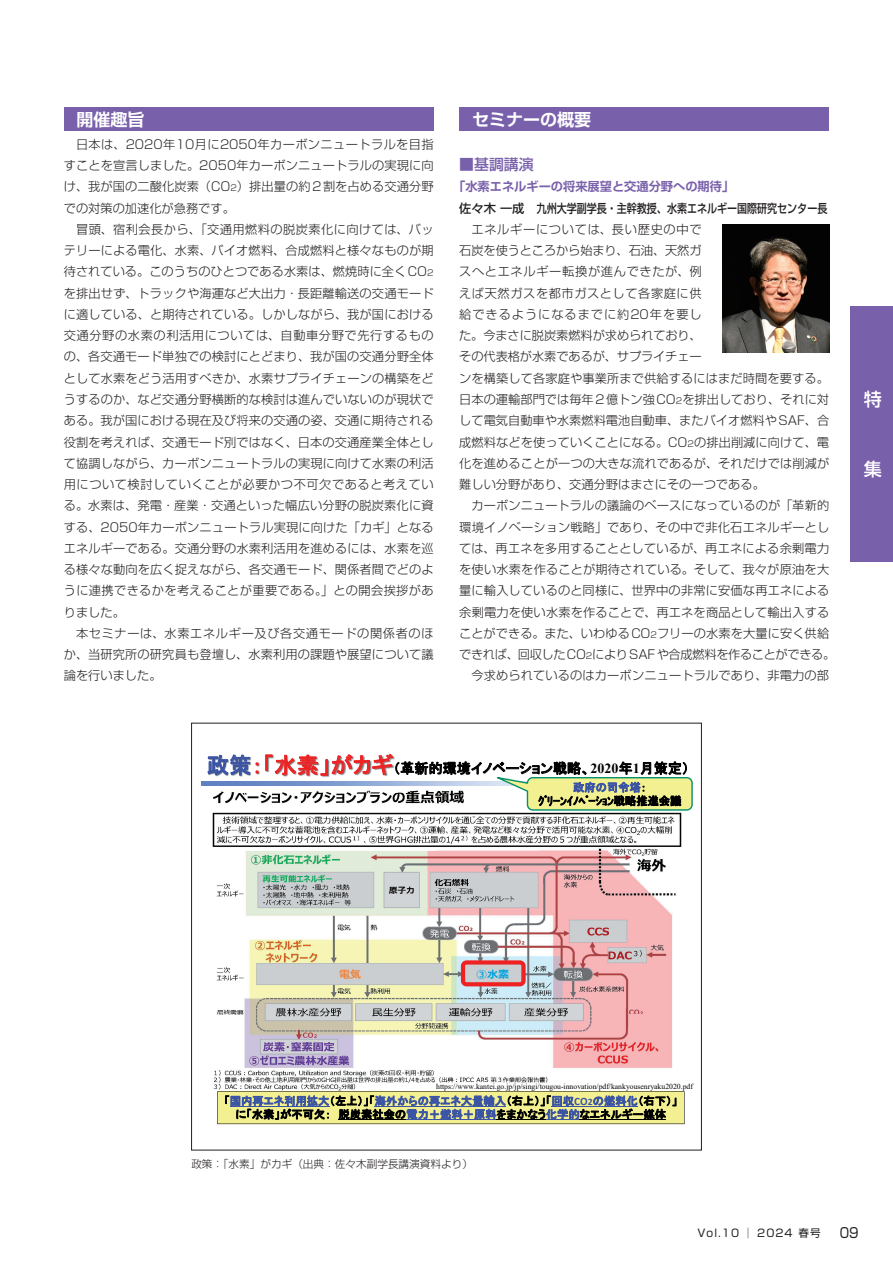
<style>
.page{position:relative;width:893px;height:1263px;background:#fff}
.page>*{position:absolute;margin:0;border:0;box-sizing:border-box;transform-origin:0 0}
.t1{font:500 18px "Shin Go Pr 6 N";color:#fff}
.t2{font:700 16.95px "Shin Go Pr 6 N De";color:#fff}
.t3{font:500 14.85px "Shin Go Pr 6 N";color:#7960aa}
.t4{font:13.95px "MS P Gothic";letter-spacing:.005em;color:#000}
.t5{font:13.8px "Shin Go Pr 6 N";color:#231f20;scale:.9 1}
.t6{font:300 12.15px/21.3px "Shin Go Pr 6 N";letter-spacing:.01em;color:#231f20;text-align:justify}
.t7{font:500 12.15px "Shin Go Pr 6 N";color:#231f20}
.t8{font:700 12.15px "Shin Go Pr 6 N De";color:#7960aa}
.t9{font:11.25px/13.5px "MS P Gothic";letter-spacing:.005em;color:#000;text-align:center}
.t10{font:300 10.65px "Shin Go Pr 6 N";color:#231f20}
.t11{font:10.65px "Shin Go Pr 6 N";letter-spacing:.1em;color:#231f20}
.t12{font:7.65px "Times New Roman";color:#000}
.s1{font-size:8.55px}
.s2{font-size:22.35px;color:#3b54a4}
.s3{font-size:22.35px;color:#ee2223}
.s4{font-family:"Times New Roman";font-weight:700}
.s5{color:#3b54a4}
.s6{font-family:"Calibri";font-weight:700;color:#3b54a4}
.s7{font-family:"Calibri";font-weight:700;font-size:9.75px;color:#3b54a4}
</style>
<div class="page">
<div style="left:64px;top:107px;width:370px;height:24px;background:#7960aa"></div>
<div style="left:459px;top:107px;width:370px;height:24px;background:#7960aa"></div>
<img style="left:723px;top:225px;width:106px;height:127px">
<img style="left:212px;top:790px;width:470px;height:299px">
<img style="left:201px;top:755px;width:208px;height:38px">
<img style="left:202px;top:781px;width:295px;height:5px">
<svg style="left:461px;top:960px;width:65px;height:26px"></svg>
<svg style="left:497px;top:777px;width:196px;height:34px"></svg>
<svg style="left:217px;top:1073px;width:468px;height:51px"></svg>
<hr style="left:230px;top:1106px;width:99px;height:1px;background:#3b54a4">
<hr style="left:375px;top:1106px;width:131px;height:1px;background:#3b54a4">
<hr style="left:551px;top:1106px;width:87px;height:1px;background:#3b54a4">
<hr style="left:339px;top:1119px;width:67px;height:1px;background:#000">
<hr style="left:406px;top:1119px;width:91px;height:1px;background:#3b54a4">
<hr style="left:497px;top:1119px;width:49px;height:1px;background:#000">
<hr style="left:546px;top:1119px;width:34px;height:1px;background:#3b54a4">
<hr style="left:580px;top:1119px;width:86px;height:1px;background:#000">
<div style="left:850px;top:306px;width:43px;height:255px;background:#7960aa"></div>
<h2 class="t2" style="left:77px;top:105px;width:70px">開催趣旨</h2>
<p class="t6" style="left:64px;top:132px;width:371px;text-indent:12px">日本は、2020年10月に2050年カーボンニュートラルを目指すことを宣言しました。2050年カーボンニュートラルの実現に向け、我が国の二酸化炭素（CO<span class="s1">2</span>）排出量の約２割を占める交通分野での対策の加速化が急務です。</p>
<p class="t6" style="left:64px;top:218px;width:372px;text-indent:12px">冒頭、宿利会長から、「交通用燃料の脱炭素化に向けては、バッテリーによる電化、水素、バイオ燃料、合成燃料と様々なものが期待されている。このうちのひとつである水素は、燃焼時に全くCO<span class="s1">2</span>を排出せず、トラックや海運など大出力・長距離輸送の交通モードに適している、と期待されている。しかしながら、我が国における交通分野の水素の利活用については、自動車分野で先行するものの、各交通モード単独での検討にとどまり、我が国の交通分野全体として水素をどう活用すべきか、水素サプライチェーンの構築をどうするのか、など交通分野横断的な検討は進んでいないのが現状である。我が国における現在及び将来の交通の姿、交通に期待される役割を考えれば、交通モード別ではなく、日本の交通産業全体として協調しながら、カーボンニュートラルの実現に向けて水素の利活用について検討していくことが必要かつ不可欠であると考えている。水素は、発電・産業・交通といった幅広い分野の脱炭素化に資する、2050年カーボンニュートラル実現に向けた「カギ」となるエネルギーである。交通分野の水素利活用を進めるには、水素を巡る様々な動向を広く捉えながら、各交通モード、関係者間でどのように連携できるかを考えることが重要である。」との開会挨拶がありました。</p>
<p class="t6" style="left:64px;top:621px;width:371px;text-indent:12px">本セミナーは、水素エネルギー及び各交通モードの関係者のほか、当研究所の研究員も登壇し、水素利用の課題や展望について議論を行いました。</p>
<h2 class="t2" style="left:472px;top:105px;width:121px">セミナーの概要</h2>
<p class="t3" style="left:459px;top:152px;width:76px">■基調講演</p>
<p class="t8" style="left:453px;top:177px;width:283px">「水素エネルギーの将来展望と交通分野への期待」</p>
<p class="t7" style="left:459px;top:198px;width:370px">佐々木 一成　九州大学副学長・主幹教授、水素エネルギー国際研究センター長</p>
<p class="t6" style="left:459px;top:218px;width:372px;text-align:left;text-indent:12px">エネルギーについては、長い歴史の中で<br>石炭を使うところから始まり、石油、天然ガ<br>スへとエネルギー転換が進んできたが、例<br>えば天然ガスを都市ガスとして各家庭に供<br>給できるようになるまでに約20年を要し<br>た。今まさに脱炭素燃料が求められており、<br>その代表格が水素であるが、サプライチェー<br>ンを構築して各家庭や事業所まで供給するにはまだ時間を要する。日本の運輸部門では毎年２億トン強CO<span class="s1">2</span>を排出しており、それに対して電気自動車や水素燃料電池自動車、またバイオ燃料やSAF、合成燃料などを使っていくことになる。CO<span class="s1">2</span>の排出削減に向けて、電化を進めることが一つの大きな流れであるが、それだけでは削減が難しい分野があり、交通分野はまさにその一つである。</p>
<p class="t6" style="left:459px;top:494px;width:378px;text-align:center">カーボンニュートラルの議論のベースになっているのが「革新的<br>環境イノベーション戦略」であり、その中で非化石エネルギーとしては、再エネを多用することとしているが、再エネによる余剰電力を使い水素を作ることが期待されている。そして、我々が原油を大量に輸入しているのと同様に、世界中の非常に安価な再エネによる余剰電力を使い水素を作ることで、再エネを商品として輸出入することができる。また、いわゆるCO<span class="s1">2</span>フリーの水素を大量に安く供給できれば、回収したCO<span class="s1">2</span>によりSAFや合成燃料を作ることができる。今求められているのはカーボンニュートラルであり、非電力の部</p>
<p class="t4" style="left:207px;top:761px;width:484px"><span class="s2">政策</span><span class="s3">：「水素」がカギ</span>（革新的環境イノベーション戦略、<span class="s4">2020</span>年<span class="s4">1</span>月策定）</p>
<p class="t9" style="left:538px;top:780px;width:145px"><span class="s5">政府の司令塔</span>：<br>ｸﾞﾘｰﾝｲﾉﾍﾞｰｼｮﾝ戦略推進会議</p>
<h1 class="t1" style="left:864px;top:384px;width:19px">特</h1>
<h1 class="t1" style="left:864px;top:454px;width:19px">集</h1>
<p class="t12" style="left:436px;top:1080px;width:258px">https://www.kantei.go.jp/jp/singi/tougou-innovation/pdf/kankyousenryaku2020.pdf</p>
<p class="t9" style="left:224px;top:1094px;width:455px">「<span class="s5">国内再エネ利用拡大</span>（左上）」「<span class="s5">海外からの再エネ大量輸入</span>（右上）」「<span class="s5">回収</span><span class="s6">CO</span><span class="s7">2</span><span class="s5">の燃料化</span>（右下）」に「水素」が不可欠： 脱炭素社会の<span class="s5">電力＋燃料＋原料</span>をまかなう<span class="s5">化学的</span>なエネルギー媒体</p>
<p class="t10" style="left:191px;top:1155px;width:283px">政策：「水素」がカギ（出典：佐々木副学長講演資料より）</p>
<p class="t11" style="left:697px;top:1224px;width:125px">Vol.10 │ 2024 春号</p>
<p class="t5" style="left:840px;top:1221px;width:22px">09</p>
</div>
